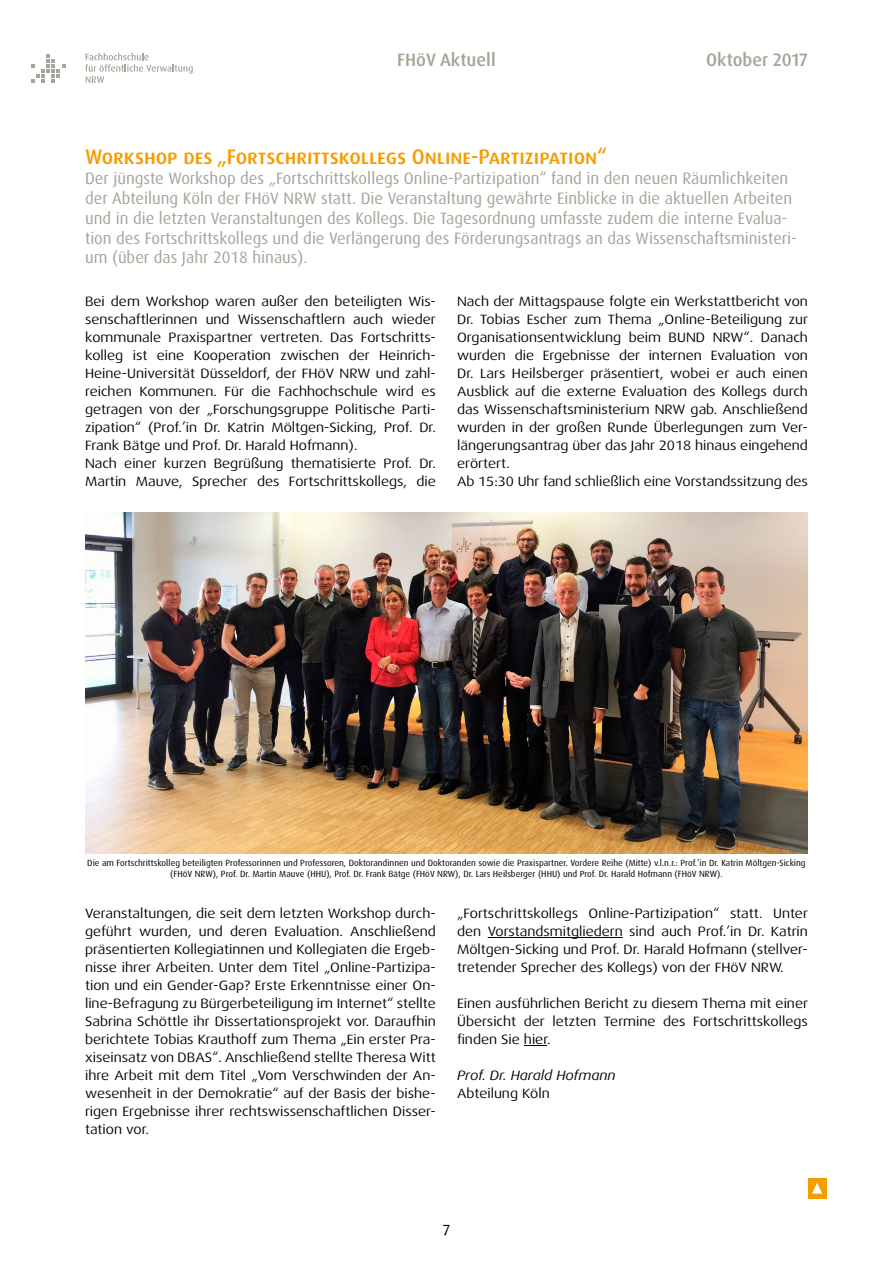
<style>
.page{position:relative;width:893px;height:1263px;background:#fff}
.page>*{position:absolute;margin:0;border:0;box-sizing:border-box;transform-origin:0 0}
.t1{font:500 21px "Dax OT";color:#f59c00}
.t2{font:500 18px "Dax OT";color:#a3a698}
.t3{font:16.5px/19.8px "Dax";color:#a3a698}
.t4{font:15px "Dax Regular Caps";color:#000}
.t5{font:13.5px/18px "Dax Wide";color:#000;text-align:justify}
.t6{font:italic 13.5px "Dax Wide";color:#000}
.t7{font:9px/10.8px "Dax";color:#000;text-align:center}
</style>
<div class="page">
<div style="left:808px;top:1178px;width:18px;height:20px;background:#f59c00"></div>
<svg style="left:812px;top:1182px;width:10px;height:11px"></svg>
<svg style="left:31px;top:54px;width:34px;height:29px"></svg>
<svg style="left:85px;top:53px;width:108px;height:30px"></svg>
<hr style="left:488px;top:937px;width:135px;height:1px;background:#000">
<svg style="left:524px;top:1045px;width:23px;height:1px"></svg>
<img style="left:85px;top:512px;width:723px;height:341px">
<h2 class="t2" style="left:397px;top:49px;width:100px">FHöV Aktuell</h2>
<h2 class="t2" style="left:706px;top:49px;width:103px">Oktober 2017</h2>
<p class="t1" style="left:85px;top:144px;width:524px">Workshop des „Fortschrittskollegs Online-Partizipation“</p>
<p class="t3" style="left:85px;top:169px;width:709px">Der jüngste Workshop des „Fortschrittskollegs Online-Partizipation“ fand in den neuen Räumlichkeiten der Abteilung Köln der FHöV NRW statt. Die Veranstaltung gewährte Einblicke in die aktuellen Arbeiten und in die letzten Veranstaltungen des Kollegs. Die Tagesordnung umfasste zudem die interne Evalua-</p>
<p class="t3" style="left:85px;top:228px;width:713px">tion des Fortschrittskollegs und die Verlängerung des Förderungsantrags an das Wissenschaftsministeri&shy;um (über das Jahr 2018 hinaus).</p>
<p class="t5" style="left:85px;top:292px;width:352px">Bei dem Workshop waren außer den beteiligten Wis&shy;senschaftlerinnen und Wissenschaftlern auch wieder kommunale Praxispartner vertreten. Das Fortschritts&shy;kolleg ist eine Kooperation zwischen der Heinrich-Heine-Universität Düsseldorf, der FHöV NRW und zahl&shy;reichen Kommunen. Für die Fachhochschule wird es getragen von der „Forschungsgruppe Politische Parti&shy;zipation“ (Prof.’in Dr. Katrin Möltgen-Sicking, Prof. Dr.<br>Frank Bätge und Prof. Dr. Harald Hofmann).</p>
<p class="t5" style="left:85px;top:454px;width:352px">Nach einer kurzen Begrüßung thematisierte Prof. Dr.<br>Martin Mauve, Sprecher des Fortschrittskollegs, die</p>
<p class="t5" style="left:457px;top:292px;width:352px">Nach der Mittagspause folgte ein Werkstattbericht von Dr. Tobias Escher zum Thema „Online-Beteiligung zur Organisationsentwicklung beim BUND NRW“. Danach wurden die Ergebnisse der internen Evaluation von Dr. Lars Heilsberger präsentiert, wobei er auch einen Ausblick auf die externe Evaluation des Kollegs durch das Wissenschaftsministerium NRW gab. Anschließend wurden in der großen Runde Überlegungen zum Ver&shy;längerungsantrag über das Jahr 2018 hinaus eingehend erörtert.</p>
<p class="t5" style="left:457px;top:472px;width:352px">Ab 15:30 Uhr fand schließlich eine Vorstandssitzung des</p>
<p class="t7" style="left:87px;top:857px;width:720px">Die am Fortschrittskolleg beteiligten Professorinnen und Professoren, Doktorandinnen und Doktoranden sowie die Praxispartner. Vordere Reihe (Mitte) v.l.n.r.: Prof.’in Dr. Katrin Möltgen-Sicking (FHöV NRW), Prof. Dr. Martin Mauve (HHU), Prof. Dr. Frank Bätge (FHöV NRW), Dr. Lars Heilsberger (HHU) und Prof. Dr. Harald Hofmann (FHöV NRW).</p>
<p class="t5" style="left:85px;top:904px;width:352px">Veranstaltungen, die seit dem letzten Workshop durch&shy;geführt wurden, und deren Evaluation. Anschließend präsentierten Kollegiatinnen und Kollegiaten die Ergeb&shy;nisse ihrer Arbeiten. Unter dem Titel „Online-Partizipa&shy;tion und ein Gender-Gap? Erste Erkenntnisse einer On&shy;line-Befragung zu Bürgerbeteiligung im Internet“ stellte Sabrina Schöttle ihr Dissertationsprojekt vor. Daraufhin berichtete Tobias Krauthoff zum Thema „Ein erster Pra&shy;xiseinsatz von DBAS“. Anschließend stellte Theresa Witt ihre Arbeit mit dem Titel „Vom Verschwinden der An&shy;wesenheit in der Demokratie“ auf der Basis der bishe&shy;rigen Ergebnisse ihrer rechtswissenschaftlichen Disser&shy;tation vor.</p>
<p class="t5" style="left:457px;top:904px;width:352px">„Fortschrittskollegs Online-Partizipation“ statt. Unter den Vorstandsmitgliedern sind auch Prof.’in Dr. Katrin Möltgen-Sicking und Prof. Dr. Harald Hofmann (stellver&shy;tretender Sprecher des Kollegs) von der FHöV NRW.</p>
<p class="t5" style="left:457px;top:994px;width:352px">Einen ausführlichen Bericht zu diesem Thema mit einer Übersicht der letzten Termine des Fortschrittskollegs finden Sie hier.</p>
<p class="t6" style="left:457px;top:1068px;width:160px">Prof. Dr. Harald Hofmann</p>
<p class="t5" style="left:457px;top:1084px;width:94px">Abteilung Köln</p>
<p class="t4" style="left:443px;top:1219px;width:9px">7</p>
</div>
